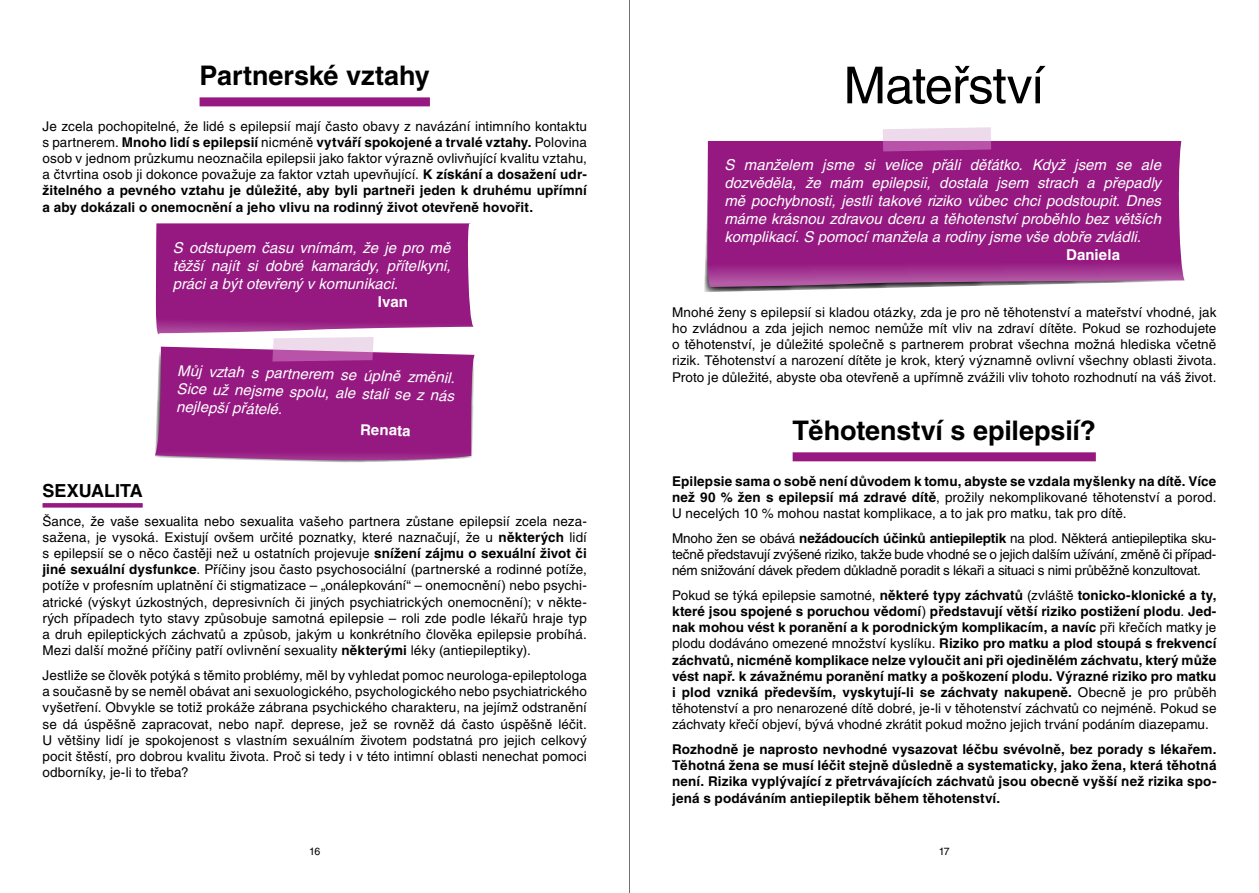
<style>
.page{position:relative;width:1259px;height:893px;background:#fff}
.page>*{position:absolute;margin:0;border:0;box-sizing:border-box;transform-origin:0 0}
.t1{font:51px "Helvetica CE";letter-spacing:-.025em;color:#000}
.t2{font:700 27px "Helvetica CE";letter-spacing:-.005em;color:#000}
.t3{font:700 18px "Helvetica CE";letter-spacing:-.005em;color:#000}
.t4{font:italic 15px/18px "Helvetica CE";color:#fff;text-align:justify}
.t5{font:700 15px "Helvetica CE";letter-spacing:.005em;color:#fff}
.t6{font:13.5px/16.2px "Helvetica CE";letter-spacing:.005em;color:#000;text-align:justify}
.t7{font:700 13.5px/16.2px "Helvetica CE";letter-spacing:.01em;color:#000;text-align:justify}
.t8{font:10.5px "Helvetica CE";color:#000}
.s1{font-weight:700}
.s2{font-weight:400}
</style>
<div class="page">
<hr style="left:629px;top:0;width:1px;height:893px;background:#6f6f6e">
<div style="left:200px;top:97px;width:230px;height:9px;background:#951981"></div>
<div style="left:43px;top:503px;width:100px;height:5px;background:#951981"></div>
<svg style="left:155px;top:223px;width:319px;height:240px;background:#a13590"></svg>
<div style="left:792px;top:452px;width:303px;height:9px;background:#951981"></div>
<svg style="left:707px;top:141px;width:477px;height:151px;background:#9a2988"></svg>
<svg style="left:882px;top:127px;width:109px;height:24px;background:#d6a2ce"></svg>
<h2 class="t2" style="left:200px;top:60px;width:232px">Partnerské vztahy</h2>
<p class="t6" style="left:43px;top:118px;width:546px">Je zcela pochopitelné, že lidé s epilepsií mají často obavy z navázání intimního kontaktu s partnerem. <span class="s1">Mnoho lidí s epilepsií</span> nicméně <span class="s1">vytváří spokojené a trvalé vztahy.</span> Polovina osob v jednom průzkumu neoznačila epilepsii jako faktor výrazně ovlivňující kvalitu vztahu, a čtvrtina osob ji dokonce považuje za faktor vztah upevňující. <span class="s1">K získání a dosažení udr&shy;žitelného a pevného vztahu je důležité, aby byli partneři jeden k druhému upřímní a aby dokázali o onemocnění a jeho vlivu na rodinný život otevřeně hovořit.</span></p>
<p class="t4" style="left:173px;top:239px;width:279px">S odstupem času vnímám, že je pro mě těžší najít si dobré kamarády, přítelkyni, práci a být otevřený v komunikaci.</p>
<p class="t5" style="left:378px;top:293px;width:32px">Ivan</p>
<p class="t4" style="left:178px;top:360px;width:279px;rotate:2deg">Můj vztah s partnerem se úplně změnil.<br>Sice už nejsme spolu, ale stali se z nás nejlepší přátelé.</p>
<p class="t5" style="left:360px;top:420px;width:52px;rotate:2deg">Renata</p>
<h3 class="t3" style="left:43px;top:480px;width:102px">SEXUALITA</h3>
<p class="t6" style="left:43px;top:513px;width:546px">Šance, že vaše sexualita nebo sexualita vašeho partnera zůstane epilepsií zcela neza&shy;sažena, je vysoká. Existují ovšem určité poznatky, které naznačují, že u <span class="s1">některých</span> lidí s epilepsií se o něco častěji než u ostatních projevuje <span class="s1">snížení zájmu o sexuální život či jiné sexuální dysfunkce</span>. Příčiny jsou často psychosociální (partnerské a rodinné potíže, potíže v profesním uplatnění či stigmatizace – „onálepkování“ – onemocnění) nebo psychi&shy;atrické (výskyt úzkostných, depresivních či jiných psychiatrických onemocnění); v někte&shy;rých případech tyto stavy způsobuje samotná epilepsie – roli zde podle lékařů hraje typ a druh epileptických záchvatů a způsob, jakým u konkrétního člověka epilepsie probíhá.<br>Mezi další možné příčiny patří ovlivnění sexuality <span class="s1">některými</span> léky (antiepileptiky).</p>
<p class="t6" style="left:43px;top:667px;width:546px">Jestliže se člověk potýká s těmito problémy, měl by vyhledat pomoc neurologa-epileptologa a současně by se neměl obávat ani sexuologického, psychologického nebo psychiatrického vyšetření. Obvykle se totiž prokáže zábrana psychického charakteru, na jejímž odstranění se dá úspěšně zapracovat, nebo např. deprese, jež se rovněž dá často úspěšně léčit.<br>U většiny lidí je spokojenost s vlastním sexuálním životem podstatná pro jejich celkový pocit štěstí, pro dobrou kvalitu života. Proč si tedy i v této intimní oblasti nenechat pomoci odborníky, je-li to třeba?</p>
<h1 class="t1" style="left:843px;top:56px;width:203px">Mateřství</h1>
<p class="t4" style="left:724px;top:155px;width:438px">S manželem jsme si velice přáli děťátko. Když jsem se ale dozvěděla, že mám epilepsii, dostala jsem strach a přepadly mě pochybnosti, jestli takové riziko vůbec chci podstoupit. Dnes máme krásnou zdravou dceru a těhotenství proběhlo bez větších komplikací. S pomocí manžela a rodiny jsme vše dobře zvládli.</p>
<p class="t5" style="left:1066px;top:246px;width:55px">Daniela</p>
<p class="t6" style="left:672px;top:304px;width:546px">Mnohé ženy s epilepsií si kladou otázky, zda je pro ně těhotenství a mateřství vhodné, jak ho zvládnou a zda jejich nemoc nemůže mít vliv na zdraví dítěte. Pokud se rozhodujete o těhotenství, je důležité společně s partnerem probrat všechna možná hlediska včetně rizik. Těhotenství a narození dítěte je krok, který významně ovlivní všechny oblasti života.<br>Proto je důležité, abyste oba otevřeně a upřímně zvážili vliv tohoto rozhodnutí na váš život.</p>
<h2 class="t2" style="left:792px;top:414px;width:305px">Těhotenství s epilepsií?</h2>
<p class="t6" style="left:672px;top:473px;width:546px"><span class="s1">Epilepsie sama o sobě není důvodem k tomu, abyste se vzdala myšlenky na dítě. Více než 90 % žen s epilepsií má zdravé dítě</span>, prožily nekomplikované těhotenství a porod.<br>U necelých 10 % mohou nastat komplikace, a to jak pro matku, tak pro dítě.</p>
<p class="t6" style="left:672px;top:530px;width:546px">Mnoho žen se obává <span class="s1">nežádoucích účinků antiepileptik</span> na plod. Některá antiepileptika sku&shy;tečně představují zvýšené riziko, takže bude vhodné se o jejich dalším užívání, změně či případ&shy;ném snižování dávek předem důkladně poradit s lékaři a situaci s nimi průběžně konzultovat.</p>
<p class="t7" style="left:672px;top:587px;width:546px"><span class="s2">Pokud se týká epilepsie samotné,</span> některé typy záchvatů <span class="s2">(zvláště</span> tonicko-klonické a ty, které jsou spojené s poruchou vědomí<span class="s2">)</span> představují větší riziko postižení plodu<span class="s2">.</span> Jed&shy;nak mohou vést k poranění a k porodnickým komplikacím, a navíc <span class="s2">při křečích matky je plodu dodáváno omezené množství kyslíku.</span> Riziko pro matku a plod stoupá s frekvencí záchvatů, nicméně komplikace nelze vyloučit ani při ojedinělém záchvatu, který může vést např. k závažnému poranění matky a poškození plodu. Výrazné riziko pro matku i plod vzniká především, vyskytují-li se záchvaty nakupeně. <span class="s2">Obecně je pro průběh těhotenství a pro nenarozené dítě dobré, je-li v těhotenství záchvatů co nejméně. Pokud se záchvaty křečí objeví, bývá vhodné zkrátit pokud možno jejich trvání podáním diazepamu.</span></p>
<p class="t7" style="left:672px;top:741px;width:546px">Rozhodně je naprosto nevhodné vysazovat léčbu svévolně, bez porady s lékařem.<br>Těhotná žena se musí léčit stejně důsledně a systematicky, jako žena, která těhotná není. Rizika vyplývající z přetrvávajících záchvatů jsou obecně vyšší než rizika spo&shy;jená s podáváním antiepileptik během těhotenství.</p>
<p class="t8" style="left:309px;top:845px;width:13px">16</p>
<p class="t8" style="left:938px;top:845px;width:13px">17</p>
</div>
